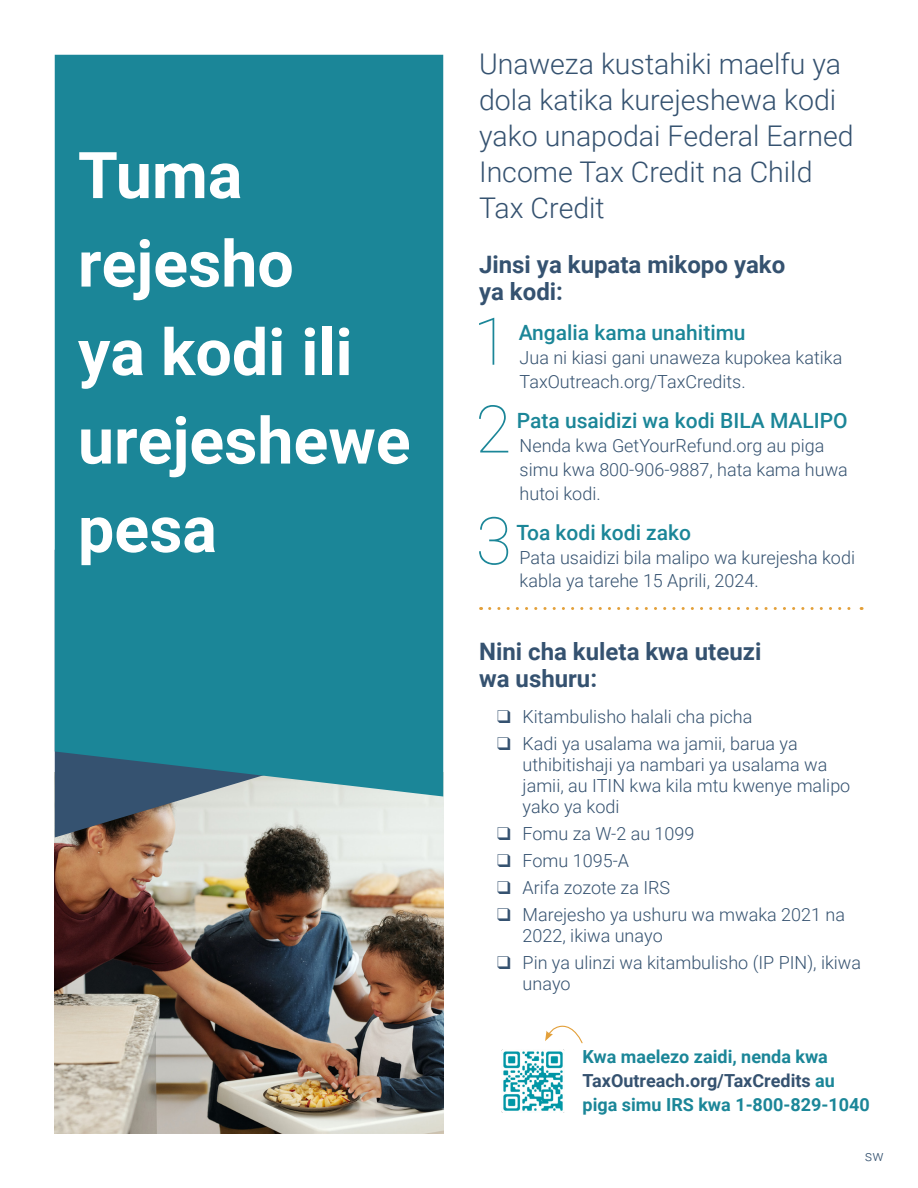
<style>
.page{position:relative;width:918px;height:1188px;background:#fff}
.page>*{position:absolute;margin:0;border:0;box-sizing:border-box;transform-origin:0 0}
.t1{font:100 65.85px "Roboto";color:#1b8698}
.t2{font:700 64.5px/88.5px "Roboto";color:#fff}
.t3{font:300 28.5px/36px "Roboto";color:#355270}
.t4{font:700 24px/27px "Roboto";color:#355270}
.t5{font:500 21px "Roboto";color:#1b8698}
.t6{font:300 18px/21px "Roboto";color:#355270}
.t7{font:700 18px/24px "Roboto";color:#1b8698}
.t8{font:300 15px "Roboto";color:#355270}
.s1{color:#355270}
</style>
<div class="page">
<img style="left:55px;top:796px;width:388px;height:338px">
<svg style="left:490px;top:607px;width:372px;height:3px"></svg>
<svg style="left:545px;top:1025px;width:38px;height:19px"></svg>
<svg style="left:55px;top:796px;width:230px;height:41px;background:#97999a"></svg>
<div style="left:55px;top:55px;width:388px;height:741px;background:#1b8698"></div>
<img style="left:502px;top:1049px;width:63px;height:62px">
<h2 class="t2" style="left:78px;top:129px;width:334px">Tuma rejesho<br>ya kodi ili urejeshewe pesa</h2>
<h3 class="t3" style="left:479px;top:45px;width:376px">Unaweza kustahiki maelfu ya dola katika kurejeshewa kodi yako unapodai Federal Earned<br>Income Tax Credit na Child<br>Tax Credit</h3>
<h3 class="t4" style="left:479px;top:250px;width:308px">Jinsi ya kupata mikopo yako ya kodi:</h3>
<h1 class="t1" style="left:473px;top:295px;width:38px">1</h1>
<p class="t5" style="left:519px;top:318px;width:228px">Angalia kama unahitimu</p>
<p class="t6" style="left:520px;top:345px;width:324px;line-height:24px">Jua ni kiasi gani unaweza kupokea katika<br>TaxOutreach.org/TaxCredits.</p>
<h1 class="t1" style="left:475px;top:383px;width:38px">2</h1>
<p class="t5" style="left:517px;top:406px;width:332px">Pata usaidizi wa kodi BILA MALIPO</p>
<p class="t6" style="left:520px;top:433px;width:330px;line-height:24px">Nenda kwa GetYourRefund.org au piga simu kwa 800-906-9887, hata kama huwa hutoi kodi.</p>
<h1 class="t1" style="left:476px;top:495px;width:38px">3</h1>
<p class="t5" style="left:516px;top:517px;width:176px">Toa kodi kodi zako</p>
<p class="t6" style="left:520px;top:544px;width:337px;line-height:24px">Pata usaidizi bila malipo wa kurejesha kodi kabla ya tarehe 15 Aprili, 2024.</p>
<h3 class="t4" style="left:479px;top:637px;width:284px">Nini cha kuleta kwa uteuzi wa ushuru:</h3>
<p class="t6" style="left:497px;top:705px;width:257px">❑ Kitambulisho halali cha picha</p>
<p class="t6" style="left:523px;top:732px;width:329px;text-indent:-26px">❑ Kadi ya usalama wa jamii, barua ya uthibitishaji ya nambari ya usalama wa jamii, au ITIN kwa kila mtu kwenye malipo yako ya kodi</p>
<p class="t6" style="left:497px;top:822px;width:199px">❑ Fomu za W-2 au 1099</p>
<p class="t6" style="left:497px;top:849px;width:134px">❑ Fomu 1095-A</p>
<p class="t6" style="left:497px;top:876px;width:175px">❑ Arifa zozote za IRS</p>
<p class="t6" style="left:523px;top:903px;width:324px;text-indent:-26px">❑ Marejesho ya ushuru wa mwaka 2021 na<br>2022, ikiwa unayo</p>
<p class="t6" style="left:523px;top:951px;width:340px;text-indent:-26px">❑ Pin ya ulinzi wa kitambulisho (IP PIN), ikiwa unayo</p>
<p class="t7" style="left:583px;top:1044px;width:289px">Kwa maelezo zaidi, nenda kwa<br><span class="s1">TaxOutreach.org/TaxCredits</span> au piga simu IRS kwa 1-800-829-1040</p>
<p class="t8" style="left:865px;top:1145px;width:20px">sw</p>
</div>
